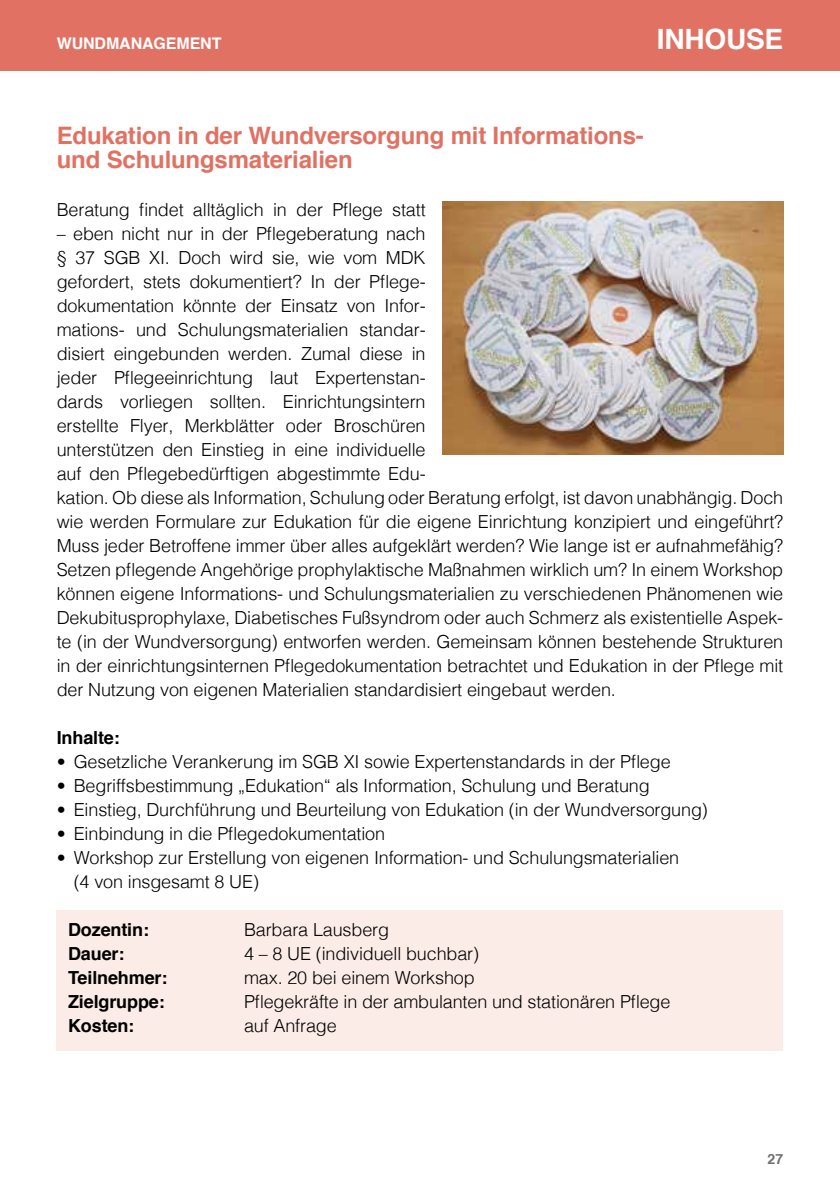
<style>
.page{position:relative;width:840px;height:1191px;background:#fff}
.page>*{position:absolute;margin:0;border:0;box-sizing:border-box;transform-origin:0 0}
.t1{font:700 28px "Helvetica";letter-spacing:-.01em;color:#fff}
.t2{font:700 24px/24px "Helvetica";letter-spacing:-.01em;color:#e17263}
.t3{font:300 18px/24px "Helvetica";letter-spacing:-.01em;color:#000}
.t4{font:700 18px "Helvetica";letter-spacing:-.01em;color:#000}
.t5{font:700 16px "Helvetica";letter-spacing:-.01em;color:#fff}
.t6{font:700 14px "Helvetica";color:#706f6f}
.s1{font-family:"Frutiger LT Std";font-weight:700;font-stretch:condensed}
</style>
<div class="page">
<div style="left:57px;top:910px;width:725px;height:141px;background:#fbece7"></div>
<div style="left:0;top:0;width:839px;height:71px;background:#e17263"></div>
<img style="left:442px;top:202px;width:340px;height:253px">
<p class="t5" style="left:57px;top:30px;width:166px">WUNDMANAGEMENT</p>
<h1 class="t1" style="left:656px;top:16px;width:128px">INHOUSE</h1>
<h2 class="t2" style="left:57px;top:124px;width:588px">Edukation in der Wundversorgung mit Informations&shy;und Schulungsmaterialien</h2>
<p class="t3" style="left:57px;top:196px;width:370px">Beratung findet alltäglich in der Pflege statt</p>
<p class="t3" style="left:57px;top:220px;width:727px">– eben nicht nur in der Pflegeberatung nach<br>§ 37 SGB XI. Doch wird sie, wie vom MDK<br>gefordert, stets dokumentiert? In der Pflege-<br>dokumentation könnte der Einsatz von Infor-<br>mations- und Schulungsmaterialien standar-<br>disiert eingebunden werden. Zumal diese in<br>jeder Pflegeeinrichtung laut Expertenstan-<br>dards vorliegen sollten. Einrichtungsintern<br>erstellte Flyer, Merkblätter oder Broschüren<br>unterstützen den Einstieg in eine individuelle<br>auf den Pflegebedürftigen abgestimmte Edu-<br>kation. Ob diese als Information, Schulung oder Beratung erfolgt, ist davon unabhängig. Doch wie werden Formulare zur Edukation für die eigene Einrichtung konzipiert und eingeführt?<br>Muss jeder Betroffene immer über alles aufgeklärt werden? Wie lange ist er aufnahmefähig?<br>Setzen pflegende Angehörige prophylaktische Maßnahmen wirklich um? In einem Workshop können eigene Informations- und Schulungsmaterialien zu verschiedenen Phänomenen wie Dekubitusprophylaxe, Diabetisches Fußsyndrom oder auch Schmerz als existentielle Aspek&shy;te (in der Wundversorgung) entworfen werden. Gemeinsam können bestehende Strukturen in der einrichtungsinternen Pflegedokumentation betrachtet und Edukation in der Pflege mit der Nutzung von eigenen Materialien standardisiert eingebaut werden.</p>
<p class="t4" style="left:57px;top:723px;width:65px">Inhalte:</p>
<p class="t3" style="left:57px;top:748px;width:615px"><span class="s1">•</span> Gesetzliche Verankerung im SGB XI sowie Expertenstandards in der Pflege</p>
<p class="t3" style="left:57px;top:772px;width:594px"><span class="s1">•</span> Begriffsbestimmung „Edukation“ als Information, Schulung und Beratung</p>
<p class="t3" style="left:57px;top:796px;width:652px"><span class="s1">•</span> Einstieg, Durchführung und Beurteilung von Edukation (in der Wundversorgung)</p>
<p class="t3" style="left:57px;top:820px;width:330px"><span class="s1">•</span> Einbindung in die Pflegedokumentation</p>
<p class="t3" style="left:74px;top:844px;width:606px;text-indent:-17px"><span class="s1">•</span> Workshop zur Erstellung von eigenen Information- und Schulungsmaterialien (4 von insgesamt 8 UE)</p>
<p class="t4" style="left:68px;top:915px;width:82px">Dozentin:</p>
<p class="t3" style="left:244px;top:916px;width:146px">Barbara Lausberg</p>
<p class="t4" style="left:68px;top:939px;width:58px">Dauer:</p>
<p class="t3" style="left:244px;top:940px;width:236px">4 – 8 UE (individuell buchbar)</p>
<p class="t4" style="left:68px;top:963px;width:101px">Teilnehmer:</p>
<p class="t3" style="left:244px;top:964px;width:232px">max. 20 bei einem Workshop</p>
<p class="t4" style="left:68px;top:987px;width:98px">Zielgruppe:</p>
<p class="t3" style="left:244px;top:988px;width:427px">Pflegekräfte in der ambulanten und stationären Pflege</p>
<p class="t4" style="left:68px;top:1011px;width:68px">Kosten:</p>
<p class="t3" style="left:244px;top:1012px;width:94px">auf Anfrage</p>
<p class="t6" style="left:767px;top:1147px;width:17px">27</p>
</div>
